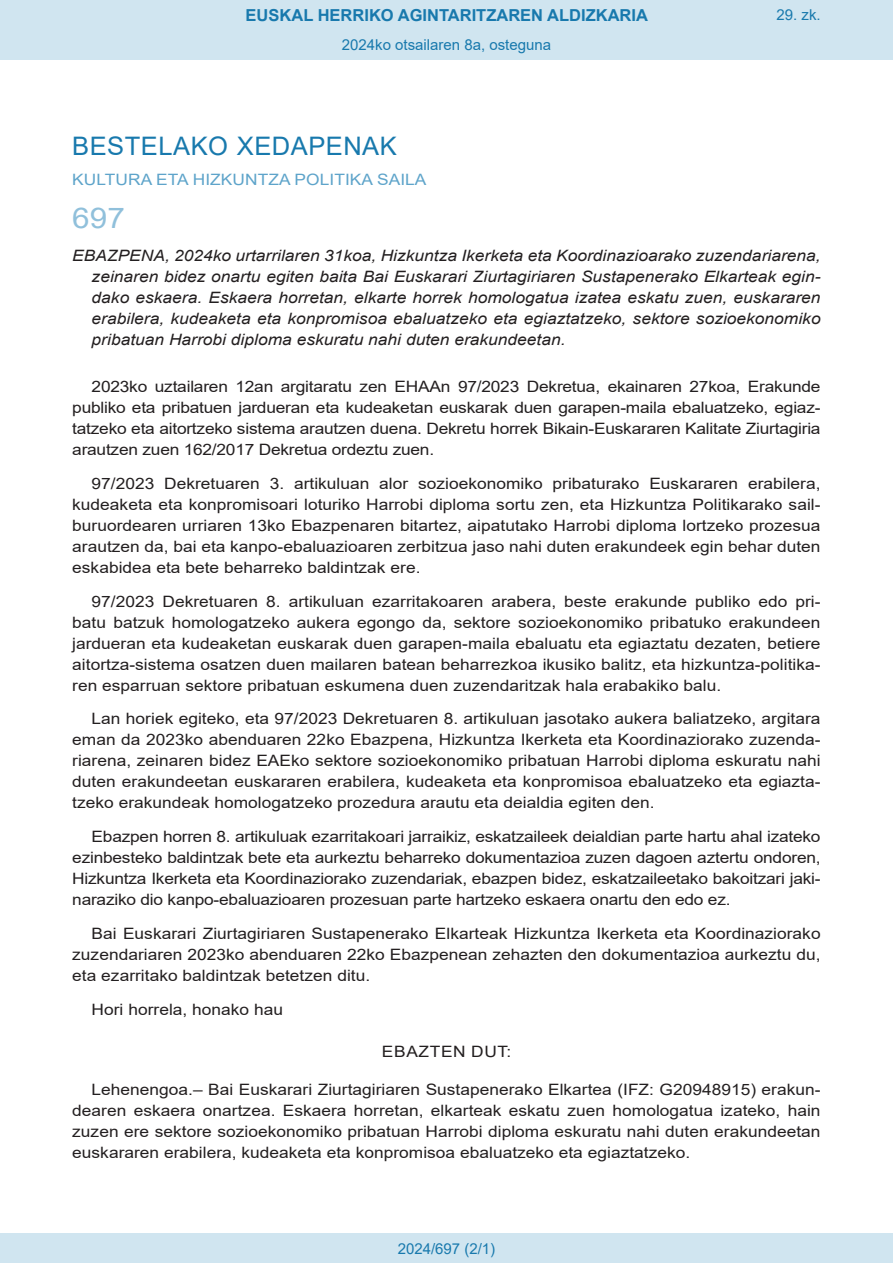
<style>
.page{position:relative;width:893px;height:1263px;background:#fff}
.page>*{position:absolute;margin:0;border:0;box-sizing:border-box;transform-origin:0 0}
.BOPVOrden{font:28.5px "Arial";color:#90c0db;scale:1.11 1}
.BOPVSeccion{font:25.5px "Arial";letter-spacing:.02em;color:#1879ad}
.t1{font:700 16.5px "Arial";color:#1879ad}
.BOPVDetalle{font:15.6px/21px "Arial";color:#231f20;text-align:justify;scale:1.11 1}
.BOPVTitulo{font:italic 15.6px/21px "Arial";color:#231f20;text-align:justify;scale:1.11 1}
.BOPVOrganismo{font:15.6px "Arial";letter-spacing:.005em;color:#5ea4ca;scale:1.11 1}
.BOPVClave{font:15.6px "Arial";letter-spacing:.035em;color:#231f20;scale:1.11 1}
.Paginacion_Centro{font:15px "Arial";color:#1879ad}
</style>
<div class="page">
<div style="left:0;top:0;width:893px;height:60px;background:#d0e5f0"></div>
<div style="left:0;top:1233px;width:893px;height:30px;background:#d0e5f0"></div>
<p class="t1" style="left:246px;top:3px;width:404px">EUSKAL HERRIKO AGINTARITZAREN ALDIZKARIA</p>
<p class="Paginacion_Centro" style="left:342px;top:35px;width:211px">2024ko otsailaren 8a, osteguna</p>
<p class="Paginacion_Centro" style="left:776px;top:5px;width:46px">29. zk.</p>
<p class="BOPVSeccion" style="left:72px;top:128px;width:326px">BESTELAKO XEDAPENAK</p>
<p class="BOPVOrganismo" style="left:72px;top:169px;width:321px">KULTURA ETA HIZKUNTZA POLITIKA SAILA</p>
<p class="BOPVOrden" style="left:72px;top:198px;width:49px">697</p>
<p class="BOPVTitulo" style="left:92px;top:246px;width:658px;text-indent:-19px">EBAZPENA, 2024ko urtarrilaren 31koa, Hizkuntza Ikerketa eta Koordinazioarako zuzendariarena, zeinaren bidez onartu egiten baita Bai Euskarari Ziurtagiriaren Sustapenerako Elkarteak egin&shy;dako eskaera. Eskaera horretan, elkarte horrek homologatua izatea eskatu zuen, euskararen erabilera, kudeaketa eta konpromisoa ebaluatzeko eta egiaztatzeko, sektore sozioekonomiko pribatuan Harrobi diploma eskuratu nahi duten erakundeetan.</p>
<p class="BOPVDetalle" style="left:72px;top:376px;width:676px;text-indent:19px">2023ko uztailaren 12an argitaratu zen EHAAn 97/2023 Dekretua, ekainaren 27koa, Erakunde publiko eta pribatuen jardueran eta kudeaketan euskarak duen garapen-maila ebaluatzeko, egiaz&shy;tatzeko eta aitortzeko sistema arautzen duena. Dekretu horrek Bikain-Euskararen Kalitate Ziurtagiria arautzen zuen 162/2017 Dekretua ordeztu zuen.</p>
<p class="BOPVDetalle" style="left:72px;top:473px;width:676px;text-indent:19px">97/2023 Dekretuaren 3. artikuluan alor sozioekonomiko pribaturako Euskararen erabilera, kudeaketa eta konpromisoari loturiko Harrobi diploma sortu zen, eta Hizkuntza Politikarako sail&shy;buruordearen urriaren 13ko Ebazpenaren bitartez, aipatutako Harrobi diploma lortzeko prozesua arautzen da, bai eta kanpo-ebaluazioaren zerbitzua jaso nahi duten erakundeek egin behar duten eskabidea eta bete beharreko baldintzak ere.</p>
<p class="BOPVDetalle" style="left:72px;top:590px;width:676px;text-indent:19px">97/2023 Dekretuaren 8. artikuluan ezarritakoaren arabera, beste erakunde publiko edo pri&shy;batu batzuk homologatzeko aukera egongo da, sektore sozioekonomiko pribatuko erakundeen jardueran eta kudeaketan euskarak duen garapen-maila ebaluatu eta egiaztatu dezaten, betiere aitortza-sistema osatzen duen mailaren batean beharrezkoa ikusiko balitz, eta hizkuntza-politika&shy;ren esparruan sektore pribatuan eskumena duen zuzendaritzak hala erabakiko balu.</p>
<p class="BOPVDetalle" style="left:72px;top:708px;width:676px;text-indent:19px">Lan horiek egiteko, eta 97/2023 Dekretuaren 8. artikuluan jasotako aukera baliatzeko, argitara eman da 2023ko abenduaren 22ko Ebazpena, Hizkuntza Ikerketa eta Koordinaziorako zuzenda&shy;riarena, zeinaren bidez EAEko sektore sozioekonomiko pribatuan Harrobi diploma eskuratu nahi duten erakundeetan euskararen erabilera, kudeaketa eta konpromisoa ebaluatzeko eta egiazta&shy;tzeko erakundeak homologatzeko prozedura arautu eta deialdia egiten den.</p>
<p class="BOPVDetalle" style="left:72px;top:826px;width:676px;text-indent:19px">Ebazpen horren 8. artikuluak ezarritakoari jarraikiz, eskatzaileek deialdian parte hartu ahal izateko ezinbesteko baldintzak bete eta aurkeztu beharreko dokumentazioa zuzen dagoen aztertu ondoren, Hizkuntza Ikerketa eta Koordinaziorako zuzendariak, ebazpen bidez, eskatzaileetako bakoitzari jaki&shy;naraziko dio kanpo-ebaluazioaren prozesuan parte hartzeko eskaera onartu den edo ez.</p>
<p class="BOPVDetalle" style="left:72px;top:923px;width:676px;text-indent:19px">Bai Euskarari Ziurtagiriaren Sustapenerako Elkarteak Hizkuntza Ikerketa eta Koordinaziorako zuzendariaren 2023ko abenduaren 22ko Ebazpenean zehazten den dokumentazioa aurkeztu du, eta ezarritako baldintzak betetzen ditu.</p>
<p class="BOPVDetalle" style="left:92px;top:998px;width:174px">Hori horrela, honako hau</p>
<p class="BOPVClave" style="left:382px;top:1041px;width:118px">EBAZTEN DUT:</p>
<p class="BOPVDetalle" style="left:72px;top:1079px;width:676px;text-indent:19px">Lehenengoa.– Bai Euskarari Ziurtagiriaren Sustapenerako Elkartea (IFZ: G20948915) erakun&shy;dearen eskaera onartzea. Eskaera horretan, elkarteak eskatu zuen homologatua izateko, hain zuzen ere sektore sozioekonomiko pribatuan Harrobi diploma eskuratu nahi duten erakundeetan euskararen erabilera, kudeaketa eta konpromisoa ebaluatzeko eta egiaztatzeko.</p>
<p class="Paginacion_Centro" style="left:398px;top:1238px;width:99px">2024/697 (2/1)</p>
</div>
